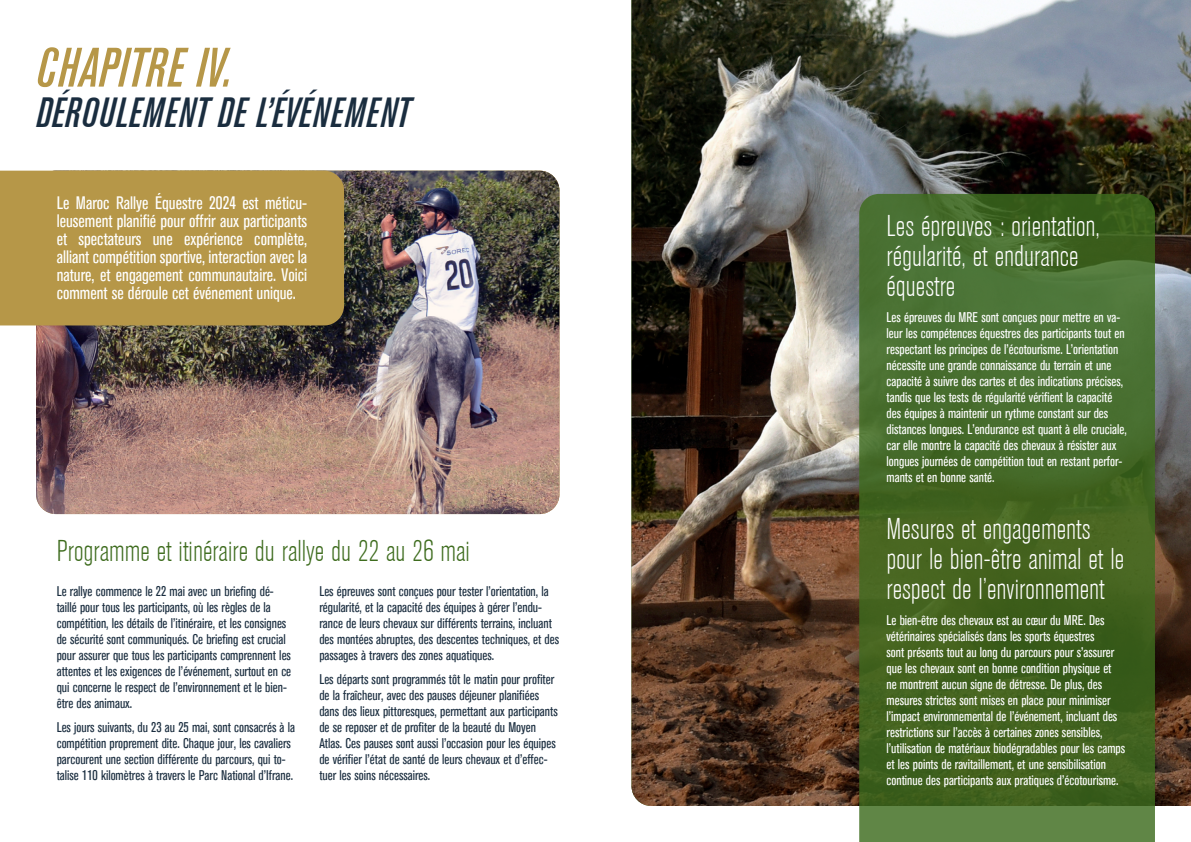
<style>
.page{position:relative;width:1191px;height:842px;background:#fff}
.page>*{position:absolute;margin:0;border:0;box-sizing:border-box;transform-origin:0 0}
.t1{font:italic 500 55px "Akzidenz Grot Con BQ";letter-spacing:.005em;color:#b69748}
.t2{font:italic 500 42px "Akzidenz Grot Con BQ";letter-spacing:.02em;color:#1a2d3f}
.t3{font:300 condensed 30px/30px "Akzidenz Grotesk BE";color:#fff}
.t4{font:300 condensed 30px "Akzidenz Grotesk BE";color:#3e6c1e}
.t5{font:condensed 18px/18px "Akzidenz Grotesk BE";color:#fff;text-align:justify}
.t6{font:condensed 14px/16px "Akzidenz Grotesk BE";color:#1a2d3f}
.t7{font:condensed 14px/16px "Akzidenz Grotesk BE";color:#fff}
</style>
<div class="page">
<img style="left:631px;top:0;width:560px;height:806px">
<svg style="left:859px;top:194px;width:296px;height:648px;background:#456927"></svg>
<img style="left:36px;top:171px;width:523px;height:343px">
<div style="left:0;top:171px;width:344px;height:154px;background:#b69748"></div>
<h1 class="t1" style="left:36px;top:36px;width:197px">CHAPITRE IV.</h1>
<h2 class="t2" style="left:36px;top:88px;width:375px">DÉROULEMENT DE L’ÉVÉNEMENT</h2>
<p class="t5" style="left:57px;top:195px;width:252px">Le Maroc Rallye Équestre 2024 est méticu&shy;leusement planifié pour offrir aux participants et spectateurs une expérience complète, alliant compétition sportive, interaction avec la nature, et engagement communautaire. Voici comment se déroule cet événement unique.</p>
<h3 class="t4" style="left:57px;top:535px;width:415px">Programme et itinéraire du rallye du 22 au 26 mai</h3>
<p class="t6" style="left:57px;top:583px;width:236px">Le rallye commence le 22 mai avec un briefing dé&shy;taillé pour tous les participants, où les règles de la compétition, les détails de l’itinéraire, et les consignes de sécurité sont communiqués. Ce briefing est crucial pour assurer que tous les participants comprennent les attentes et les exigences de l’événement, surtout en ce qui concerne le respect de l’environnement et le bien&shy;être des animaux.</p>
<p class="t6" style="left:57px;top:719px;width:240px">Les jours suivants, du 23 au 25 mai, sont consacrés à la compétition proprement dite. Chaque jour, les cavaliers parcourent une section différente du parcours, qui to&shy;talise 110 kilomètres à travers le Parc National d’Ifrane.</p>
<p class="t6" style="left:319px;top:583px;width:241px">Les épreuves sont conçues pour tester l’orientation, la régularité, et la capacité des équipes à gérer l’endu&shy;rance de leurs chevaux sur différents terrains, incluant des montées abruptes, des descentes techniques, et des passages à travers des zones aquatiques.</p>
<p class="t6" style="left:319px;top:671px;width:240px">Les départs sont programmés tôt le matin pour profiter de la fraîcheur, avec des pauses déjeuner planifiées dans des lieux pittoresques, permettant aux participants de se reposer et de profiter de la beauté du Moyen Atlas. Ces pauses sont aussi l’occasion pour les équipes de vérifier l’état de santé de leurs chevaux et d’effec&shy;tuer les soins nécessaires.</p>
<h3 class="t3" style="left:886px;top:212px;width:215px">Les épreuves : orientation, régularité, et endurance équestre</h3>
<p class="t7" style="left:886px;top:310px;width:242px">Les épreuves du MRE sont conçues pour mettre en va&shy;leur les compétences équestres des participants tout en respectant les principes de l’écotourisme. L’orientation nécessite une grande connaissance du terrain et une capacité à suivre des cartes et des indications précises, tandis que les tests de régularité vérifient la capacité des équipes à maintenir un rythme constant sur des distances longues. L’endurance est quant à elle cruciale, car elle montre la capacité des chevaux à résister aux longues journées de compétition tout en restant perfor&shy;mants et en bonne santé.</p>
<h3 class="t3" style="left:886px;top:514px;width:239px">Mesures et engagements pour le bien-être animal et le respect de l’environnement</h3>
<p class="t7" style="left:886px;top:612px;width:240px">Le bien-être des chevaux est au cœur du MRE. Des vétérinaires spécialisés dans les sports équestres<br>sont présents tout au long du parcours pour s’assurer que les chevaux sont en bonne condition physique et<br>ne montrent aucun signe de détresse. De plus, des mesures strictes sont mises en place pour minimiser l’impact environnemental de l’événement, incluant des restrictions sur l’accès à certaines zones sensibles, l’utilisation de matériaux biodégradables pour les camps et les points de ravitaillement, et une sensibilisation continue des participants aux pratiques d’écotourisme.</p>
</div>
